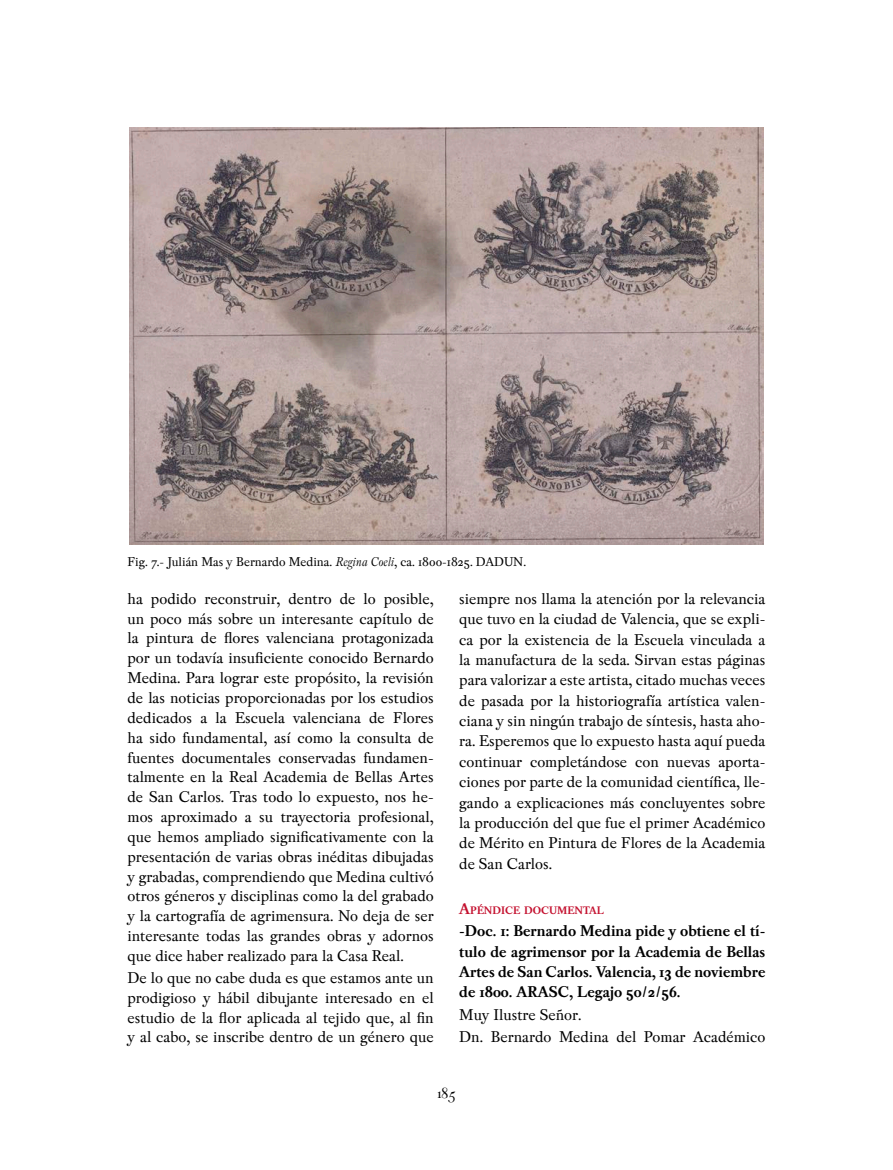
<style>
.page{position:relative;width:893px;height:1170px;background:#fff}
.page>*{position:absolute;margin:0;border:0;box-sizing:border-box;transform-origin:0 0}
.t1{font:18px "Peleguer";color:#000}
.t2{font:16.5px/19.8px "Pradell";color:#000;text-align:justify}
.t3{font:700 16.5px/20.4px "Pradell";color:#000;text-align:justify}
.t4{font:13.5px "Pradell";color:#000}
.t5{font:700 11.55px "Pradell";color:#c4112f}
.s1{font-style:italic}
.s2{font-size:16.5px}
</style>
<div class="page">
<img style="left:130px;top:128px;width:633px;height:416px">
<p class="t4" style="left:128px;top:554px;width:400px">Fig. 7.- Julián Mas y Bernardo Medina. <span class="s1">Regina Coeli</span>, ca. 1800-1825. DADUN.</p>
<p class="t2" style="left:128px;top:588px;width:308px">ha podido reconstruir, dentro de lo posible, un poco más sobre un interesante capítulo de la pintura de flores valenciana protagonizada por un todavía insuficiente conocido Bernardo Medina. Para lograr este propósito, la revisión de las noticias proporcionadas por los estudios dedicados a la Escuela valenciana de Flores ha sido fundamental, así como la consulta de fuentes documentales conservadas fundamen&shy;talmente en la Real Academia de Bellas Artes de San Carlos. Tras todo lo expuesto, nos he&shy;mos aproximado a su trayectoria profesional, que hemos ampliado significativamente con la presentación de varias obras inéditas dibujadas y grabadas, comprendiendo que Medina cultivó otros géneros y disciplinas como la del grabado y la cartografía de agrimensura. No deja de ser interesante todas las grandes obras y adornos que dice haber realizado para la Casa Real.</p>
<p class="t2" style="left:128px;top:967px;width:308px">De lo que no cabe duda es que estamos ante un prodigioso y hábil dibujante interesado en el estudio de la flor aplicada al tejido que, al fin y al cabo, se inscribe dentro de un género que</p>
<p class="t2" style="left:459px;top:588px;width:308px;line-height:20.4px">siempre nos llama la atención por la relevancia que tuvo en la ciudad de Valencia, que se expli&shy;ca por la existencia de la Escuela vinculada a la manufactura de la seda. Sirvan estas páginas para valorizar a este artista, citado muchas veces de pasada por la historiografía artística valen&shy;ciana y sin ningún trabajo de síntesis, hasta aho&shy;ra. Esperemos que lo expuesto hasta aquí pueda continuar completándose con nuevas aporta&shy;ciones por parte de la comunidad científica, lle&shy;gando a explicaciones más concluyentes sobre la producción del que fue el primer Académico de Mérito en Pintura de Flores de la Academia de San Carlos.</p>
<p class="t5" style="left:459px;top:903px;width:146px"><span class="s2">A</span>PÉNDICE DOCUMENTAL</p>
<p class="t3" style="left:459px;top:920px;width:308px">-Doc. 1: Bernardo Medina pide y obtiene el tí&shy;tulo de agrimensor por la Academia de Bellas Artes de San Carlos. Valencia, 13 de noviembre de 1800. ARASC, Legajo 50/2/56.</p>
<p class="t2" style="left:459px;top:1003px;width:308px;line-height:22.5px">Muy Ilustre Señor.<br>Dn. Bernardo Medina del Pomar Académico</p>
<p class="t1" style="left:437px;top:1083px;width:20px">185</p>
</div>
